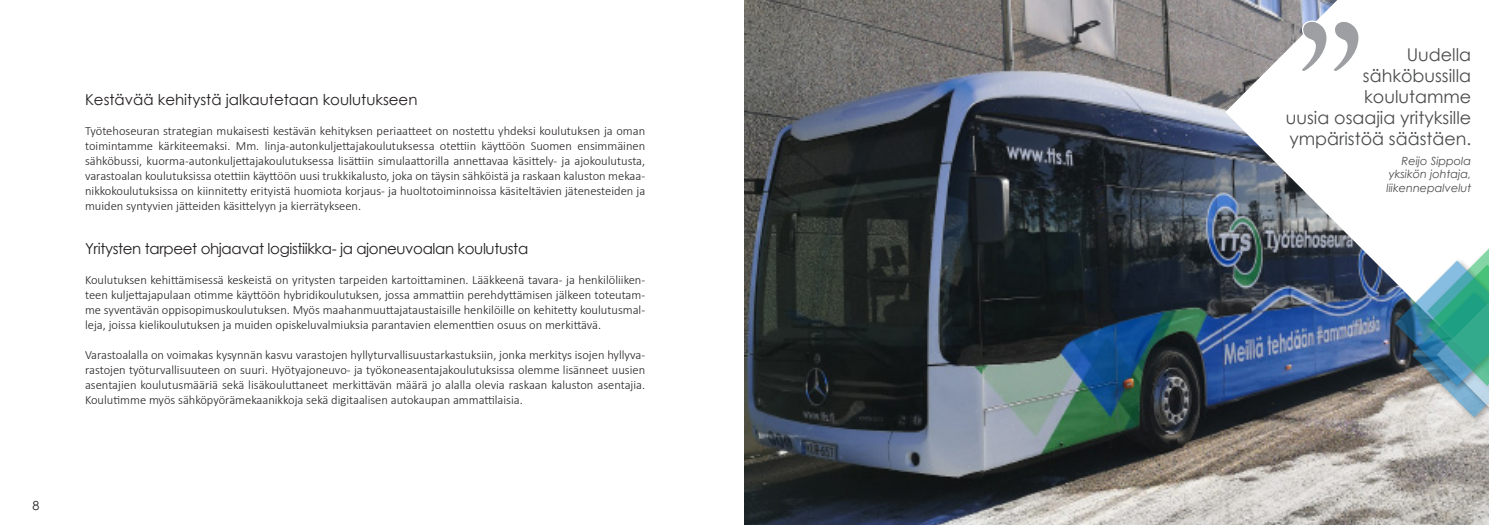
<style>
.page{position:relative;width:1489px;height:525px;background:#fff}
.page>*{position:absolute;margin:0;border:0;box-sizing:border-box;transform-origin:0 0}
.t1{font:17.5px/21px "Century Gothic";color:#4b4c4d}
.otsikko{font:15px "Century Gothic";letter-spacing:-.025em;color:#231f20}
.otsikko-2{font:15px "Century Gothic";color:#231f20}
.t2{font:300 12.5px/15px "Calibri";color:#231f20;text-align:justify}
.t3{font:12.5px "Century Gothic";color:#231f20}
.t4{font:italic 11.25px/13.5px "Century Gothic";color:#4b4c4d;text-align:justify}
</style>
<div class="page">
<img style="left:744px;top:0;width:744px;height:524px">
<svg style="left:1225px;top:0;width:263px;height:376px"></svg>
<svg style="left:1300px;top:20px;width:60px;height:53px"></svg>
<div style="left:1424px;top:245px;width:64px;height:135px;background:#fff"></div>
<div style="left:1433px;top:289px;width:55px;height:135px;background:#231f20;opacity:.75"></div>
<div style="left:1391px;top:257px;width:97px;height:135px;background:#231f20;opacity:.75"></div>
<img style="left:1394px;top:248px;width:94px;height:169px">
<p class="t3" style="left:33px;top:496px;width:8px">8</p>
<p class="otsikko-2" style="left:85px;top:89px;width:334px">Kestävää kehitystä jalkautetaan koulutukseen</p>
<p class="t2" style="left:85px;top:123px;width:561px">Työtehoseuran strategian mukaisesti kestävän kehityksen periaatteet on nostettu yhdeksi koulutuksen ja oman toimintamme kärkiteemaksi. Mm. linja-autonkuljettajakoulutuksessa otettiin käyttöön Suomen ensimmäinen sähköbussi, kuorma-autonkuljettajakoulutuksessa lisättiin simulaattorilla annettavaa käsittely- ja ajokoulutusta, varastoalan koulutuksissa otettiin käyttöön uusi trukkikalusto, joka on täysin sähköistä ja raskaan kaluston mekaa&shy;nikkokoulutuksissa on kiinnitetty erityistä huomiota korjaus- ja huoltotoiminnoissa käsiteltävien jätenesteiden ja muiden syntyvien jätteiden käsittelyyn ja kierrätykseen.</p>
<p class="otsikko" style="left:85px;top:237px;width:444px">Yritysten tarpeet ohjaavat logistiikka- ja ajoneuvoalan koulutusta</p>
<p class="t2" style="left:85px;top:272px;width:561px">Koulutuksen kehittämisessä keskeistä on yritysten tarpeiden kartoittaminen. Lääkkeenä tavara- ja henkilöliiken&shy;teen kuljettajapulaan otimme käyttöön hybridikoulutuksen, jossa ammattiin perehdyttämisen jälkeen toteutam&shy;me syventävän oppisopimuskoulutuksen. Myös maahanmuuttajataustaisille henkilöille on kehitetty koulutusmal&shy;leja, joissa kielikoulutuksen ja muiden opiskeluvalmiuksia parantavien elementtien osuus on merkittävä.</p>
<p class="t2" style="left:85px;top:347px;width:561px">Varastoalalla on voimakas kysynnän kasvu varastojen hyllyturvallisuustarkastuksiin, jonka merkitys isojen hyllyva&shy;rastojen työturvallisuuteen on suuri. Hyötyajoneuvo- ja työkoneasentajakoulutuksissa olemme lisänneet uusien asentajien koulutusmääriä sekä lisäkouluttaneet merkittävän määrä jo alalla olevia raskaan kaluston asentajia.<br>Koulutimme myös sähköpyörämekaanikkoja sekä digitaalisen autokaupan ammattilaisia.</p>
<p class="t1" style="left:1406px;top:44px;width:66px">Uudella</p>
<p class="t1" style="left:1362px;top:65px;width:110px">sähköbussilla</p>
<p class="t1" style="left:1363px;top:86px;width:109px">koulutamme</p>
<p class="t1" style="left:1285px;top:107px;width:187px">uusia osaajia yrityksille ympäristöä säästäen.</p>
<p class="t4" style="left:1386px;top:153px;width:86px;text-indent:15px">Reijo Sippola yksikön johtaja, liikennepalvelut</p>
</div>
